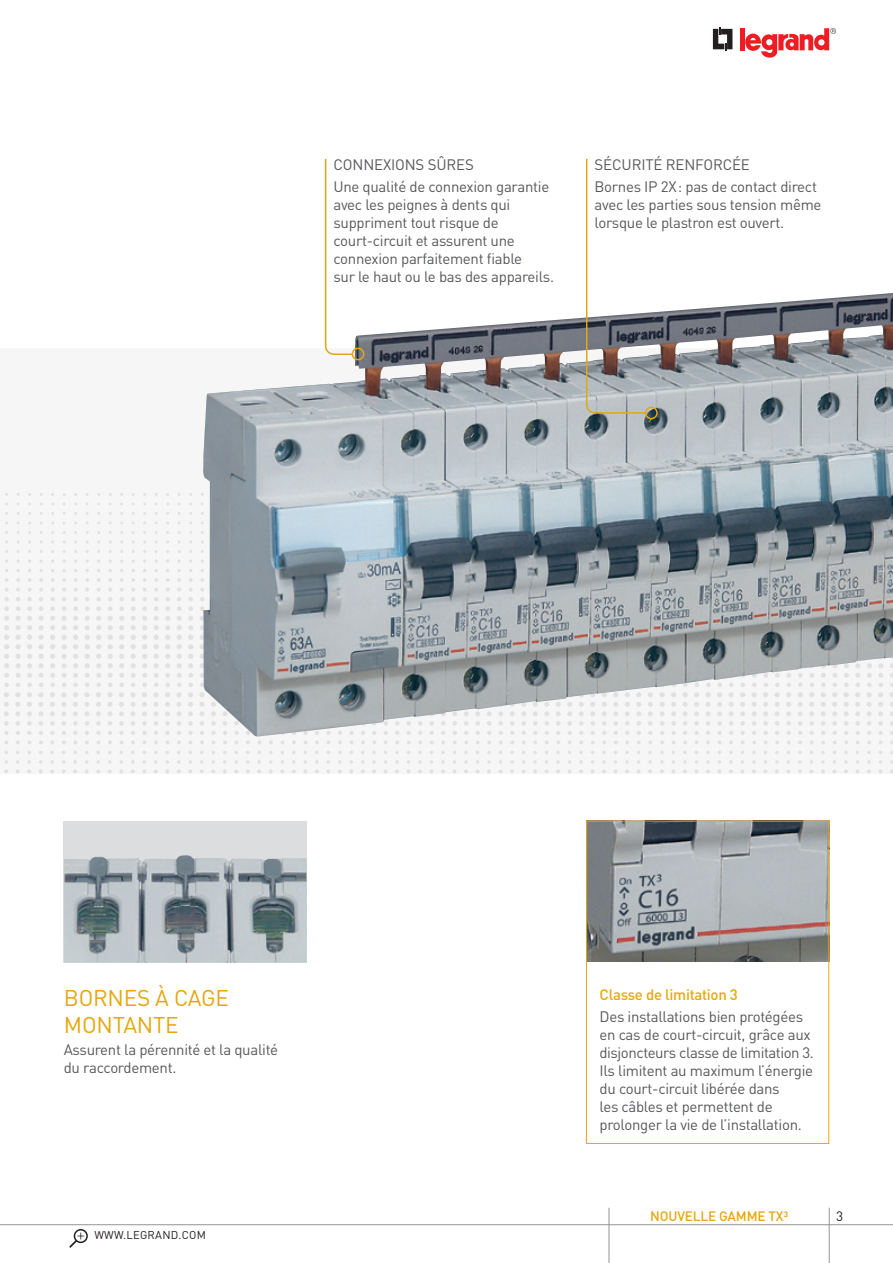
<style>
.page{position:relative;width:893px;height:1263px;background:#fff}
.page>*{position:absolute;margin:0;border:0;box-sizing:border-box;transform-origin:0 0}
.t1{font:22.5px/27px "DIN Pro";letter-spacing:-.01em;color:#e5a710}
.t2{font:15px/18px "DIN Pro";letter-spacing:-.02em;color:#57585a}
.t3{font:500 15px "DIN Pro";color:#e5a710}
.t4{font:500 13.5px "DIN Pro";letter-spacing:-.01em;color:#e5a710}
.t5{font:13.5px "DIN Pro";color:#231f20}
.t6{font:11.25px "DIN Pro";letter-spacing:.02em;color:#231f20}
</style>
<div class="page">
<hr style="left:609px;top:1224px;width:220px;height:1px;background:#939598">
<hr style="left:829px;top:1224px;width:64px;height:1px;background:#939598">
<div style="left:74px;top:1229px;width:14px;height:14px;border:2px solid #231f20;border-radius:50%"></div>
<svg style="left:69px;top:1232px;width:15px;height:16px"></svg>
<hr style="left:0;top:1224px;width:610px;height:1px;background:#939598">
<svg style="left:713px;top:27px;width:19px;height:24px"></svg>
<hr style="left:740px;top:28px;width:4px;height:22px;background:#ee1d23">
<svg style="left:745px;top:33px;width:54px;height:25px"></svg>
<svg style="left:800px;top:28px;width:36px;height:23px"></svg>
<hr style="left:829px;top:1208px;width:1px;height:55px;background:#939598">
<hr style="left:609px;top:1208px;width:1px;height:55px;background:#939598">
<div style="left:0;top:348px;width:893px;height:425px;background:#f6f6f6"></div>
<svg style="left:73px;top:760px;width:4px;height:13px"></svg>
<svg style="left:73px;top:588px;width:5px;height:156px"></svg>
<svg style="left:62px;top:760px;width:4px;height:13px"></svg>
<svg style="left:61px;top:588px;width:6px;height:156px"></svg>
<svg style="left:62px;top:578px;width:4px;height:4px"></svg>
<svg style="left:50px;top:760px;width:4px;height:13px"></svg>
<svg style="left:50px;top:588px;width:5px;height:156px"></svg>
<svg style="left:39px;top:760px;width:4px;height:13px"></svg>
<svg style="left:38px;top:588px;width:6px;height:156px"></svg>
<svg style="left:39px;top:578px;width:4px;height:4px"></svg>
<svg style="left:27px;top:760px;width:4px;height:13px"></svg>
<svg style="left:27px;top:588px;width:5px;height:156px"></svg>
<svg style="left:16px;top:760px;width:4px;height:13px"></svg>
<svg style="left:15px;top:588px;width:6px;height:156px"></svg>
<svg style="left:16px;top:578px;width:4px;height:4px"></svg>
<svg style="left:4px;top:760px;width:4px;height:13px"></svg>
<svg style="left:4px;top:588px;width:5px;height:156px"></svg>
<svg style="left:361px;top:760px;width:4px;height:13px"></svg>
<svg style="left:361px;top:740px;width:4px;height:4px"></svg>
<svg style="left:349px;top:760px;width:4px;height:13px"></svg>
<svg style="left:338px;top:760px;width:4px;height:13px"></svg>
<svg style="left:338px;top:740px;width:4px;height:4px"></svg>
<svg style="left:326px;top:760px;width:4px;height:13px"></svg>
<svg style="left:315px;top:760px;width:4px;height:13px"></svg>
<svg style="left:315px;top:740px;width:4px;height:4px"></svg>
<svg style="left:303px;top:760px;width:4px;height:13px"></svg>
<svg style="left:292px;top:760px;width:4px;height:13px"></svg>
<svg style="left:292px;top:740px;width:4px;height:4px"></svg>
<svg style="left:280px;top:760px;width:4px;height:13px"></svg>
<svg style="left:269px;top:760px;width:4px;height:13px"></svg>
<svg style="left:269px;top:740px;width:4px;height:4px"></svg>
<svg style="left:257px;top:760px;width:4px;height:13px"></svg>
<svg style="left:257px;top:736px;width:5px;height:8px"></svg>
<svg style="left:246px;top:760px;width:4px;height:13px"></svg>
<svg style="left:246px;top:740px;width:4px;height:4px"></svg>
<svg style="left:234px;top:760px;width:4px;height:13px"></svg>
<svg style="left:223px;top:760px;width:4px;height:13px"></svg>
<svg style="left:223px;top:740px;width:4px;height:4px"></svg>
<svg style="left:211px;top:760px;width:4px;height:13px"></svg>
<svg style="left:200px;top:760px;width:4px;height:13px"></svg>
<svg style="left:199px;top:588px;width:5px;height:156px"></svg>
<svg style="left:188px;top:760px;width:4px;height:13px"></svg>
<svg style="left:188px;top:588px;width:5px;height:156px"></svg>
<svg style="left:177px;top:760px;width:4px;height:13px"></svg>
<svg style="left:176px;top:588px;width:6px;height:156px"></svg>
<svg style="left:165px;top:760px;width:4px;height:13px"></svg>
<svg style="left:165px;top:588px;width:5px;height:156px"></svg>
<svg style="left:154px;top:760px;width:4px;height:13px"></svg>
<svg style="left:153px;top:588px;width:6px;height:156px"></svg>
<svg style="left:154px;top:578px;width:4px;height:4px"></svg>
<svg style="left:142px;top:760px;width:4px;height:13px"></svg>
<svg style="left:142px;top:588px;width:5px;height:156px"></svg>
<svg style="left:131px;top:760px;width:4px;height:13px"></svg>
<svg style="left:130px;top:588px;width:6px;height:156px"></svg>
<svg style="left:131px;top:578px;width:4px;height:4px"></svg>
<svg style="left:119px;top:760px;width:4px;height:13px"></svg>
<svg style="left:119px;top:588px;width:5px;height:156px"></svg>
<svg style="left:108px;top:760px;width:4px;height:13px"></svg>
<svg style="left:107px;top:588px;width:6px;height:156px"></svg>
<svg style="left:108px;top:578px;width:4px;height:4px"></svg>
<svg style="left:96px;top:760px;width:4px;height:13px"></svg>
<svg style="left:96px;top:588px;width:5px;height:156px"></svg>
<svg style="left:85px;top:760px;width:4px;height:13px"></svg>
<svg style="left:84px;top:588px;width:6px;height:156px"></svg>
<svg style="left:85px;top:578px;width:4px;height:4px"></svg>
<svg style="left:648px;top:760px;width:4px;height:13px"></svg>
<svg style="left:637px;top:760px;width:3px;height:13px"></svg>
<svg style="left:637px;top:740px;width:4px;height:4px"></svg>
<svg style="left:625px;top:760px;width:4px;height:13px"></svg>
<svg style="left:614px;top:760px;width:3px;height:13px"></svg>
<svg style="left:614px;top:740px;width:4px;height:4px"></svg>
<svg style="left:602px;top:760px;width:4px;height:13px"></svg>
<svg style="left:591px;top:760px;width:3px;height:13px"></svg>
<svg style="left:591px;top:740px;width:4px;height:4px"></svg>
<svg style="left:579px;top:760px;width:4px;height:13px"></svg>
<svg style="left:568px;top:760px;width:3px;height:13px"></svg>
<svg style="left:568px;top:740px;width:4px;height:4px"></svg>
<svg style="left:556px;top:760px;width:4px;height:13px"></svg>
<svg style="left:545px;top:760px;width:3px;height:13px"></svg>
<svg style="left:533px;top:760px;width:4px;height:13px"></svg>
<svg style="left:522px;top:760px;width:3px;height:13px"></svg>
<svg style="left:510px;top:760px;width:4px;height:13px"></svg>
<svg style="left:499px;top:760px;width:3px;height:13px"></svg>
<svg style="left:487px;top:760px;width:4px;height:13px"></svg>
<svg style="left:476px;top:760px;width:3px;height:13px"></svg>
<svg style="left:464px;top:760px;width:4px;height:13px"></svg>
<svg style="left:453px;top:760px;width:3px;height:13px"></svg>
<svg style="left:441px;top:760px;width:4px;height:13px"></svg>
<svg style="left:430px;top:760px;width:3px;height:13px"></svg>
<svg style="left:418px;top:760px;width:4px;height:13px"></svg>
<svg style="left:407px;top:760px;width:3px;height:13px"></svg>
<svg style="left:395px;top:760px;width:4px;height:13px"></svg>
<svg style="left:384px;top:760px;width:3px;height:13px"></svg>
<svg style="left:372px;top:760px;width:4px;height:13px"></svg>
<svg style="left:890px;top:760px;width:3px;height:13px"></svg>
<svg style="left:879px;top:760px;width:3px;height:13px"></svg>
<svg style="left:867px;top:760px;width:4px;height:13px"></svg>
<svg style="left:867px;top:740px;width:4px;height:4px"></svg>
<svg style="left:856px;top:760px;width:3px;height:13px"></svg>
<svg style="left:844px;top:760px;width:4px;height:13px"></svg>
<svg style="left:844px;top:740px;width:4px;height:4px"></svg>
<svg style="left:833px;top:760px;width:3px;height:13px"></svg>
<svg style="left:821px;top:760px;width:4px;height:13px"></svg>
<svg style="left:821px;top:740px;width:4px;height:4px"></svg>
<svg style="left:809px;top:760px;width:4px;height:13px"></svg>
<svg style="left:798px;top:760px;width:4px;height:13px"></svg>
<svg style="left:798px;top:740px;width:4px;height:4px"></svg>
<svg style="left:786px;top:760px;width:4px;height:13px"></svg>
<svg style="left:775px;top:760px;width:4px;height:13px"></svg>
<svg style="left:775px;top:740px;width:4px;height:4px"></svg>
<svg style="left:763px;top:760px;width:4px;height:13px"></svg>
<svg style="left:752px;top:760px;width:4px;height:13px"></svg>
<svg style="left:752px;top:740px;width:4px;height:4px"></svg>
<svg style="left:740px;top:760px;width:4px;height:13px"></svg>
<svg style="left:729px;top:760px;width:4px;height:13px"></svg>
<svg style="left:729px;top:740px;width:4px;height:4px"></svg>
<svg style="left:717px;top:760px;width:4px;height:13px"></svg>
<svg style="left:706px;top:760px;width:4px;height:13px"></svg>
<svg style="left:706px;top:740px;width:4px;height:4px"></svg>
<svg style="left:694px;top:760px;width:4px;height:13px"></svg>
<svg style="left:683px;top:760px;width:4px;height:13px"></svg>
<svg style="left:683px;top:740px;width:4px;height:4px"></svg>
<svg style="left:671px;top:760px;width:4px;height:13px"></svg>
<svg style="left:660px;top:760px;width:4px;height:13px"></svg>
<svg style="left:660px;top:740px;width:4px;height:4px"></svg>
<div style="left:64px;top:821px;width:243px;height:142px;background:#dcdddf"></div>
<img style="left:64px;top:855px;width:243px;height:108px">
<img style="left:203px;top:293px;width:690px;height:443px">
<img style="left:588px;top:823px;width:239px;height:139px">
<div style="left:645px;top:407px;width:13px;height:12px;border:2px solid #e5a710;border-radius:50%"></div>
<svg style="left:585px;top:158px;width:62px;height:256px"></svg>
<div style="left:352px;top:348px;width:12px;height:12px;border:2px solid #e5a710;border-radius:50%"></div>
<svg style="left:324px;top:158px;width:30px;height:198px"></svg>
<div style="left:594px;top:950px;width:229px;height:42px;background:#231f20;opacity:.5"></div>
<div style="left:586px;top:963px;width:244px;height:181px;background:#fff"></div>
<div style="left:586px;top:821px;width:243px;height:323px;border:1px solid #e5a710"></div>
<p class="t2" style="left:333px;top:153px;width:217px;line-height:22.2px">Connexions sûres<br>U ne qualité de connexion garantie</p>
<p class="t2" style="left:333px;top:195px;width:222px">avec les peignes à dents qui suppriment tout risque de court-circuit et assurent une connexion parfaitement fiable<br>sur le haut ou le bas des appareils.</p>
<p class="t2" style="left:595px;top:153px;width:224px;line-height:22.2px">Sécurité renforcée<br>Bornes IP 2X: pas de contact direct</p>
<p class="t2" style="left:595px;top:195px;width:228px">avec les parties sous tension même lorsque le plastron est ouvert.</p>
<h1 class="t1" style="left:64px;top:983px;width:167px">Bornes à cage montante</h1>
<p class="t2" style="left:64px;top:1040px;width:216px">Assurent la pérennité et la qualité du raccordement.</p>
<p class="t6" style="left:94px;top:1227px;width:113px">www.legrand.com</p>
<p class="t3" style="left:600px;top:984px;width:140px">Classe de limitation 3</p>
<p class="t2" style="left:600px;top:1007px;width:216px">Des installations bien protégées en cas de court-circuit, grâce aux disjoncteurs classe de limitation 3.<br>I ls limitent au maximum l’énergie du court-circuit libérée dans<br>les câbles et permettent de prolonger la vie de l’installation.</p>
<p class="t4" style="left:650px;top:1207px;width:140px">Nouvelle gamme TX³</p>
<p class="t5" style="left:836px;top:1207px;width:9px">3</p>
</div>
